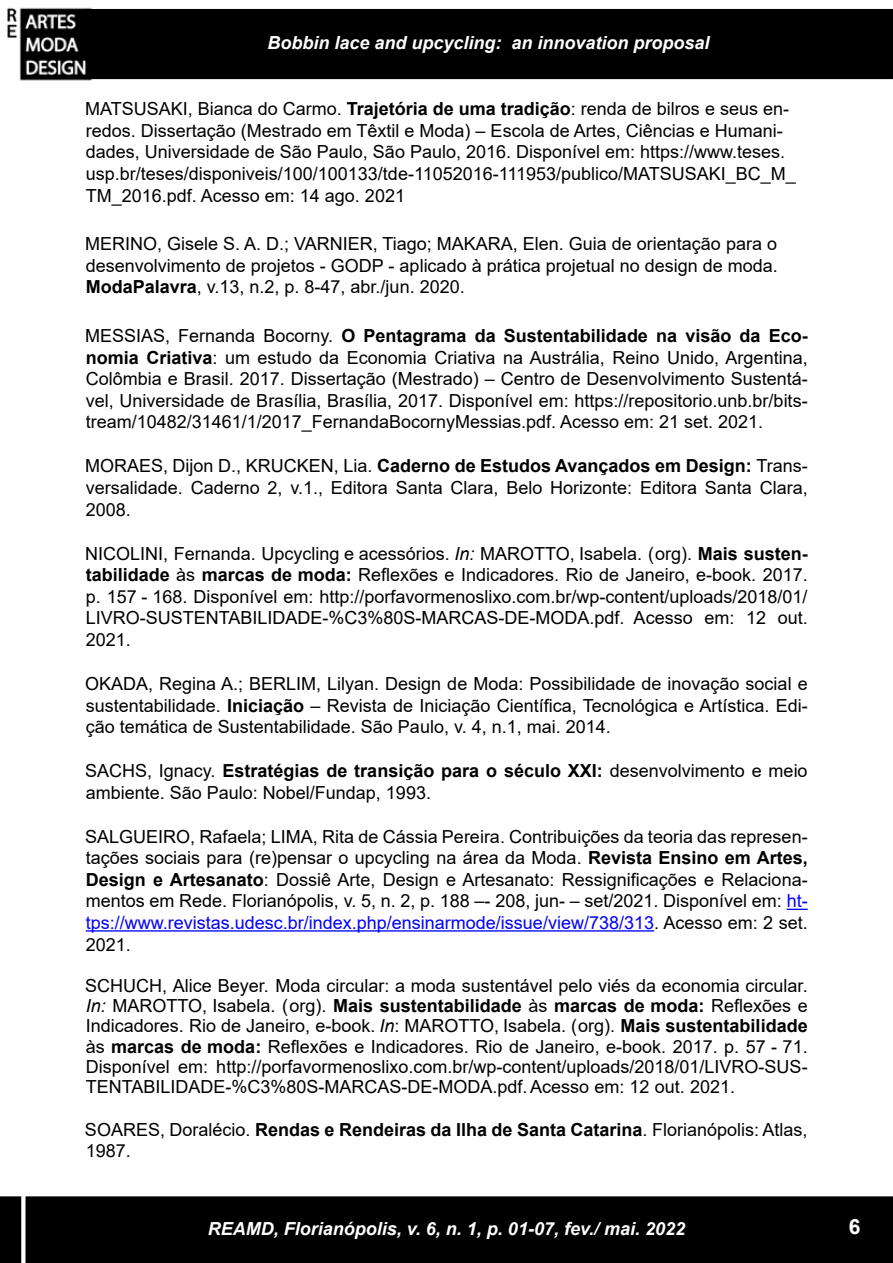
<style>
.page{position:relative;width:893px;height:1263px;background:#fff}
.page>*{position:absolute;margin:0;border:0;box-sizing:border-box;transform-origin:0 0}
.t1{font:700 21px "Arial";color:#fff}
.t2{font:18px/21.6px "Arial";color:#000;text-align:justify}
.t3{font:italic 700 18px "Arial";color:#fff}
.s1{font-weight:700}
.s2{font-style:italic}
.s3{color:#00f}
</style>
<div class="page">
<div style="left:85px;top:10px;width:807px;height:68px;background:#000"></div>
<div style="left:84px;top:9px;width:809px;height:70px;border:2px solid #000"></div>
<img style="left:7px;top:7px;width:93px;height:74px">
<div style="left:1px;top:1197px;width:891px;height:65px;background:#000"></div>
<div style="left:0;top:1196px;width:893px;height:67px;border:2px solid #000"></div>
<div style="left:21px;top:383px;width:5px;height:880px;background:#fff"></div>
<svg style="left:787px;top:909px;width:21px;height:1px"></svg>
<hr style="left:86px;top:930px;width:568px;height:1px;background:#00f">
<p class="t3" style="left:267px;top:30px;width:444px">Bobbin lace and upcycling: an innovation proposal</p>
<p class="t2" style="left:85px;top:98px;width:712px;text-align:left">MATSUSAKI, Bianca do Carmo. <span class="s1">Trajetória de uma tradição</span>: renda de bilros e seus en&shy;redos. Dissertação (Mestrado em Têxtil e Moda) – Escola de Artes, Ciências e Humani&shy;dades, Universidade de São Paulo, São Paulo, 2016. Disponível em: https://www.teses. usp.br/teses/disponiveis/100/100133/tde-11052016-111953/publico/MATSUSAKI_BC_M_ TM_2016.pdf. Acesso em: 14 ago. 2021</p>
<p class="t2" style="left:85px;top:233px;width:694px">MERINO, Gisele S. A. D.; VARNIER, Tiago; MAKARA, Elen. Guia de orientação para o desenvolvimento de projetos - GODP - aplicado à prática projetual no design de moda.<br><span class="s1">ModaPalavra</span>, v.13, n.2, p. 8-47, abr./jun. 2020.</p>
<p class="t2" style="left:85px;top:325px;width:724px">MESSIAS, Fernanda Bocorny. <span class="s1">O Pentagrama da Sustentabilidade na visão da Eco&shy;nomia Criativa</span>: um estudo da Economia Criativa na Austrália, Reino Unido, Argentina, Colômbia e Brasil. 2017. Dissertação (Mestrado) – Centro de Desenvolvimento Sustentá&shy;vel, Universidade de Brasília, Brasília, 2017. Disponível em: https://repositorio.unb.br/bits&shy;tream/10482/31461/1/2017_FernandaBocornyMessias.pdf. Acesso em: 21 set. 2021.</p>
<p class="t2" style="left:85px;top:455px;width:724px">MORAES, Dijon D., KRUCKEN, Lia. <span class="s1">Caderno de Estudos Avançados em Design:</span> Trans&shy;versalidade. Caderno 2, v.1., Editora Santa Clara, Belo Horizonte: Editora Santa Clara, 2008.</p>
<p class="t2" style="left:85px;top:542px;width:724px">NICOLINI, Fernanda. Upcycling e acessórios. <span class="s2">In:</span> MAROTTO, Isabela. (org). <span class="s1">Mais susten&shy;tabilidade</span> às <span class="s1">marcas de moda:</span> Reflexões e Indicadores. Rio de Janeiro, e-book. 2017. p. 157 - 168. Disponível em: http://porfavormenoslixo.com.br/wp-content/uploads/2018/01/ LIVRO-SUSTENTABILIDADE-%C3%80S-MARCAS-DE-MODA.pdf. Acesso em: 12 out.<br>2021.</p>
<p class="t2" style="left:85px;top:673px;width:724px">OKADA, Regina A.; BERLIM, Lilyan. Design de Moda: Possibilidade de inovação social e sustentabilidade. <span class="s1">Iniciação</span> – Revista de Iniciação Científica, Tecnológica e Artística. Edi&shy;ção temática de Sustentabilidade. São Paulo, v. 4, n.1, mai. 2014.</p>
<p class="t2" style="left:85px;top:760px;width:724px">SACHS, Ignacy. <span class="s1">Estratégias de transição para o século XXI:</span> desenvolvimento e meio ambiente. São Paulo: Nobel/Fundap, 1993.</p>
<p class="t2" style="left:85px;top:825px;width:724px">SALGUEIRO, Rafaela; LIMA, Rita de Cássia Pereira. Contribuições da teoria das represen&shy;tações sociais para (re)pensar o upcycling na área da Moda. <span class="s1">Revista Ensino em Artes, Design e Artesanato</span>: Dossiê Arte, Design e Artesanato: Ressignificações e Relaciona&shy;mentos em Rede. Florianópolis, v. 5, n. 2, p. 188 –- 208, jun- – set/2021. Disponível em: <span class="s3">ht&shy;tps://www.revistas.udesc.br/index.php/ensinarmode/issue/view/738/313</span>. Acesso em: 2 set.<br>2021.</p>
<p class="t2" style="left:85px;top:975px;width:724px;line-height:20.2px">SCHUCH, Alice Beyer. Moda circular: a moda sustentável pelo viés da economia circular.<br><span class="s2">In:</span> MAROTTO, Isabela. (org). <span class="s1">Mais sustentabilidade</span> às <span class="s1">marcas de moda:</span> Reflexões e Indicadores. Rio de Janeiro, e-book. <span class="s2">In</span>: MAROTTO, Isabela. (org). <span class="s1">Mais sustentabilidade </span>às <span class="s1">marcas de moda:</span> Reflexões e Indicadores. Rio de Janeiro, e-book. 2017. p. 57 - 71.<br>Disponível em: http://porfavormenoslixo.com.br/wp-content/uploads/2018/01/LIVRO-SUS-TENTABILIDADE-%C3%80S-MARCAS-DE-MODA.pdf. Acesso em: 12 out. 2021.</p>
<p class="t2" style="left:85px;top:1118px;width:724px">SOARES, Doralécio. <span class="s1">Rendas e Rendeiras da Ilha de Santa Catarina</span>. Florianópolis: Atlas,<br>1987.</p>
<p class="t3" style="left:208px;top:1217px;width:479px">REAMD, Florianópolis, v. 6, n. 1, p. 01-07, fev./ mai. 2022</p>
<p class="t1" style="left:849px;top:1211px;width:13px">6</p>
</div>
